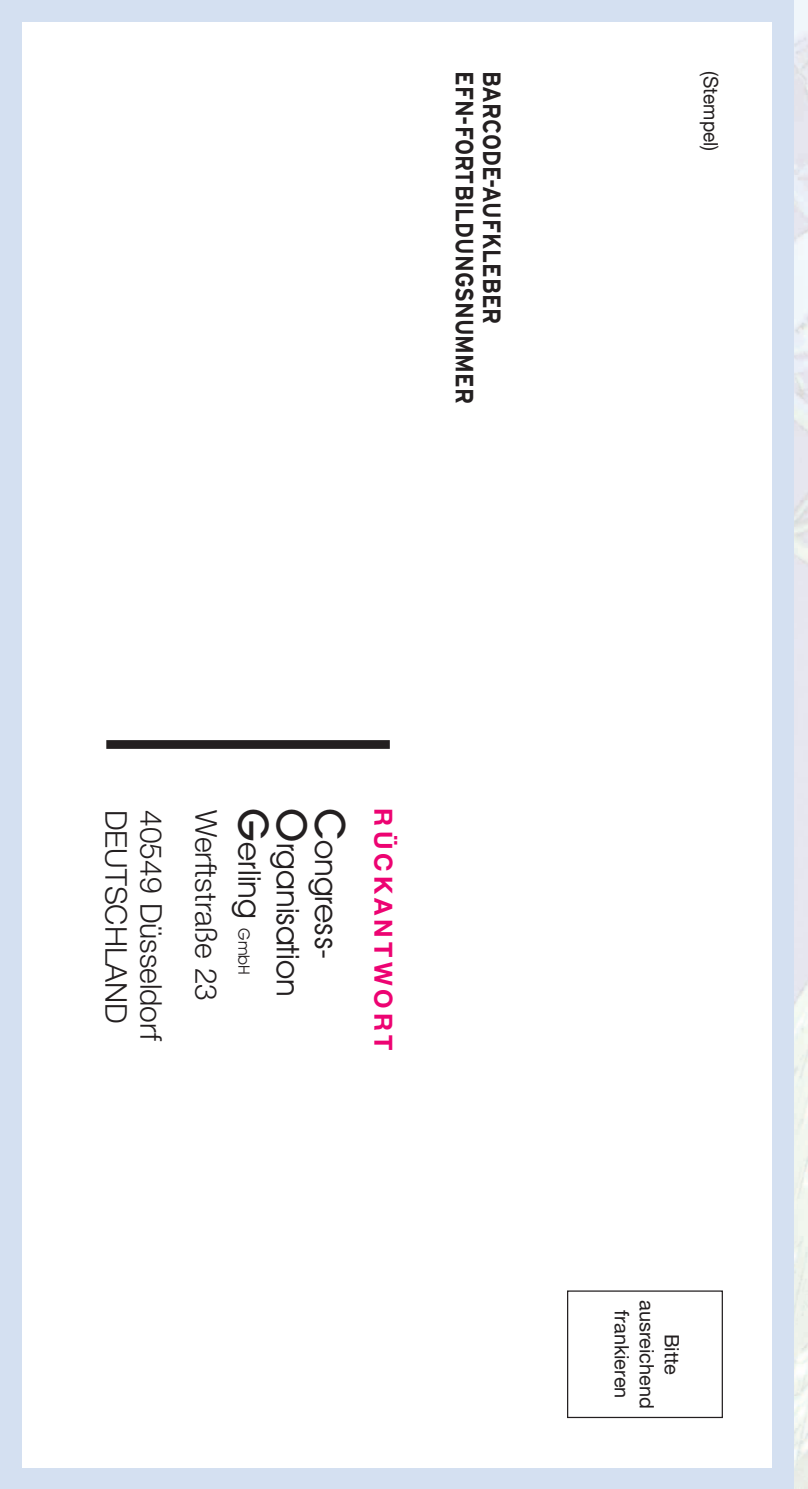
<style>
.page{position:relative;width:808px;height:1489px;background:#fff}
.page>*{position:absolute;margin:0;border:0;box-sizing:border-box;transform-origin:0 0}
.t1{font:31.5px/38.2px "Avant Garde Book BT";color:#231f20}
.t2{font:300 30px/55px "Helvetica Neue";color:#231f20}
.t3{font:700 25px/27.5px "Interstate";color:#231f20;scale:.9 1}
.t4{font:700 25px "Helvetica Neue";letter-spacing:.165em;color:#ed0372}
.t5{font:20px/25px "Helvetica Neue";color:#231f20;text-align:center}
.t6{font:20px "Helvetica Neue";color:#231f20;scale:.95 1}
.s1{font-family:"Avant Garde";font-weight:500;font-size:40.5px}
.s2{font-size:15.75px}
</style>
<div class="page">
<div style="left:0;top:0;width:21px;height:1488px;background:#d4e0f1"></div>
<div style="left:0;top:0;width:794px;height:21px;background:#d4e0f1"></div>
<div style="left:772px;top:0;width:22px;height:1488px;background:#d4e0f1"></div>
<div style="left:0;top:1467px;width:780px;height:21px;background:#d4e0f1"></div>
<div style="left:106px;top:740px;width:284px;height:8px;background:#231f20"></div>
<div style="left:567px;top:1290px;width:156px;height:127px;border:1px solid #231f20"></div>
<p class="t3" style="left:506px;top:71px;width:371px;rotate:90deg">BARCODE-AUFKLEBER<br>EFN-FORTBILDUNGSNUMMER</p>
<p class="t6" style="left:718px;top:71px;width:86px;rotate:90deg">(Stempel)</p>
<p class="t2" style="left:144px;top:809px;width:215px;rotate:90deg">DEUTSCHLAND</p>
<p class="t2" style="left:234px;top:809px;width:232px;rotate:90deg">Werftstraße 23<br>40549 Düsseldorf</p>
<p class="t1" style="left:343px;top:808px;width:190px;rotate:90deg"><span class="s1">C</span>ongress-<br><span class="s1">O</span>rganisation<br><span class="s1">G</span>erling <span class="s2">GmbH</span></p>
<p class="t4" style="left:399px;top:808px;width:243px;rotate:90deg">RÜCKANTWORT</p>
<p class="t5" style="left:682px;top:1299px;width:110px;rotate:90deg">Bitte ausreichend frankieren</p>
</div>
